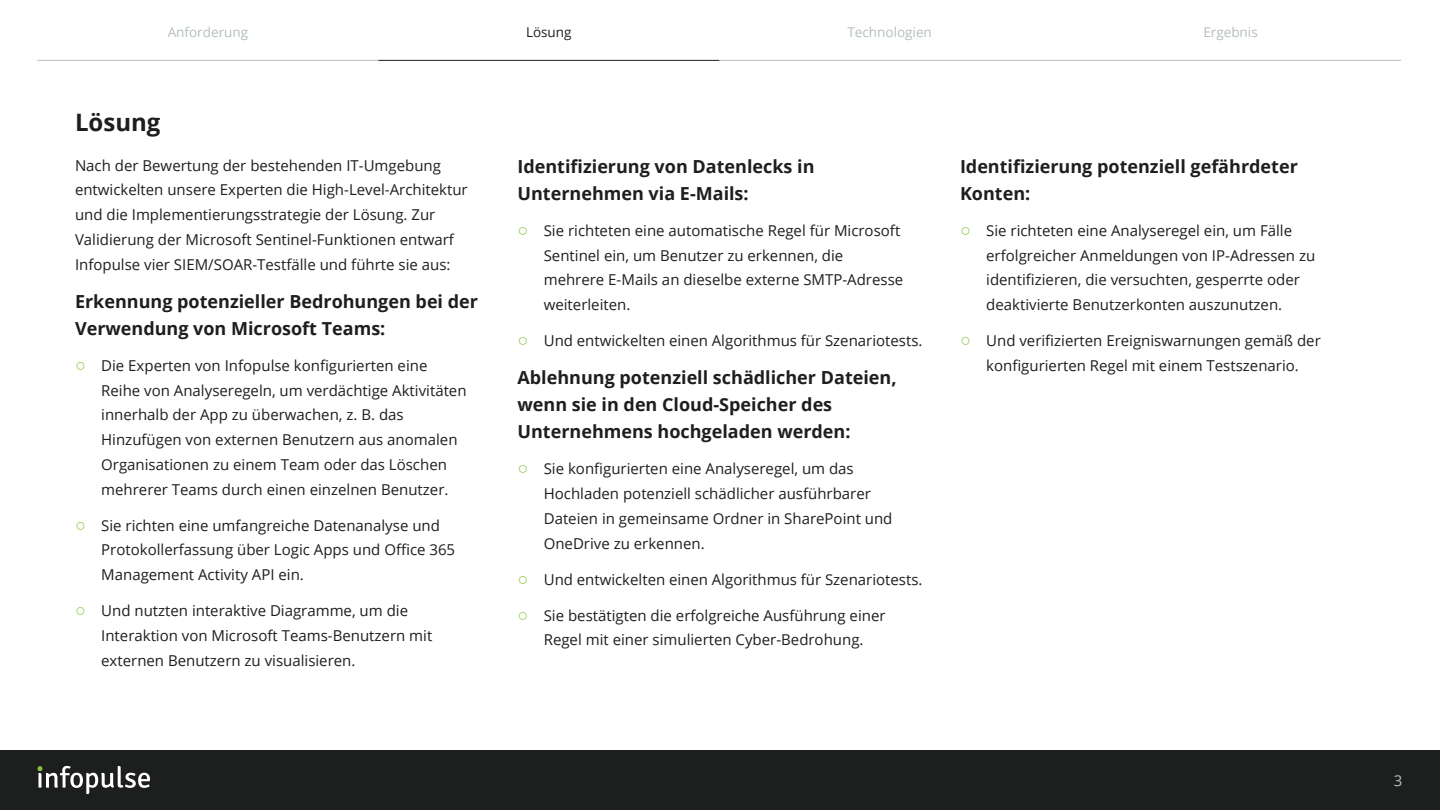
<style>
.page{position:relative;width:1440px;height:810px;background:#fff}
.page>*{position:absolute;margin:0;border:0;box-sizing:border-box;transform-origin:0 0}
.t1{font:700 24px "Open Sans";color:#1d1e1e}
.t2{font:700 18px/27px "Open Sans";color:#1d1e1e}
.t3{font:15px/24.8px "Open Sans";color:#1d1e1e}
.t4{font:15px "Open Sans";color:#b5bec0}
.t5{font:13.5px "Open Sans";color:#b5bec0}
.t6{font:13.5px "Open Sans";color:#1d1e1e}
.s1{font-family:"Arial";font-size:18px;color:#8bc53f}
</style>
<div class="page">
<div style="left:0;top:750px;width:1440px;height:60px;background:#1d1e1e"></div>
<svg style="left:37px;top:766px;width:113px;height:28px"></svg>
<hr style="left:38px;top:60px;width:340px;height:1px;background:#b5bec0">
<hr style="left:719px;top:60px;width:341px;height:1px;background:#b5bec0">
<hr style="left:378px;top:60px;width:341px;height:1px;background:#1d1e1e">
<hr style="left:1060px;top:60px;width:341px;height:1px;background:#b5bec0">
<p class="t5" style="left:168px;top:22px;width:82px">Anforderung</p>
<p class="t6" style="left:526px;top:22px;width:47px">Lösung</p>
<p class="t5" style="left:847px;top:22px;width:86px">Technologien</p>
<p class="t5" style="left:1203px;top:22px;width:56px">Ergebnis</p>
<h1 class="t1" style="left:75px;top:105px;width:87px">Lösung</h1>
<p class="t3" style="left:75px;top:152px;width:394px">Nach der Bewertung der bestehenden IT-Umgebung entwickelten unsere Experten die High-Level-Architektur und die Implementierungsstrategie der Lösung. Zur Validierung der Microsoft Sentinel-Funktionen entwarf Infopulse vier SIEM/SOAR-Testfälle und führte sie aus:</p>
<p class="t2" style="left:75px;top:287px;width:405px">Erkennung potenzieller Bedrohungen bei der<br>Verwendung von Microsoft Teams:</p>
<p class="t3" style="left:101px;top:353px;width:367px;text-indent:-26px"><span class="s1">○</span> Die Experten von Infopulse konfigurierten eine Reihe von Analyseregeln, um verdächtige Aktivitäten innerhalb der App zu überwachen, z. B. das Hinzufügen von externen Benutzern aus anomalen Organisationen zu einem Team oder das Löschen mehrerer Teams durch einen einzelnen Benutzer.</p>
<p class="t3" style="left:101px;top:512px;width:355px;text-indent:-26px"><span class="s1">○</span> Sie richten eine umfangreiche Datenanalyse und<br>Protokollerfassung über Logic Apps und Office 365<br>Management Activity API ein.</p>
<p class="t3" style="left:101px;top:598px;width:333px;text-indent:-26px"><span class="s1">○</span> Und nutzten interaktive Diagramme, um die<br>Interaktion von Microsoft Teams-Benutzern mit externen Benutzern zu visualisieren.</p>
<p class="t2" style="left:518px;top:152px;width:299px">Identifizierung von Datenlecks in<br>Unternehmen via E-Mails:</p>
<p class="t3" style="left:544px;top:218px;width:361px;text-indent:-26px"><span class="s1">○</span> Sie richteten eine automatische Regel für Microsoft Sentinel ein, um Benutzer zu erkennen, die mehrere E-Mails an dieselbe externe SMTP-Adresse weiterleiten.</p>
<p class="t3" style="left:518px;top:328px;width:407px"><span class="s1">○</span> Und entwickelten einen Algorithmus für Szenariotests.</p>
<p class="t2" style="left:518px;top:364px;width:381px">Ablehnung potenziell schädlicher Dateien, wenn sie in den Cloud-Speicher des<br>Unternehmens hochgeladen werden:</p>
<p class="t3" style="left:544px;top:456px;width:350px;text-indent:-26px"><span class="s1">○</span> Sie konfigurierten eine Analyseregel, um das Hochladen potenziell schädlicher ausführbarer Dateien in gemeinsame Ordner in SharePoint und OneDrive zu erkennen.</p>
<p class="t3" style="left:518px;top:566px;width:407px"><span class="s1">○</span> Und entwickelten einen Algorithmus für Szenariotests.</p>
<p class="t3" style="left:518px;top:602px;width:370px;text-align:center"><span class="s1">○</span> Sie bestätigten die erfolgreiche Ausführung einer<br>Regel mit einer simulierten Cyber-Bedrohung.</p>
<p class="t2" style="left:960px;top:152px;width:339px">Identifizierung potenziell gefährdeter<br>Konten:</p>
<p class="t3" style="left:986px;top:218px;width:331px;text-indent:-26px"><span class="s1">○</span> Sie richteten eine Analyseregel ein, um Fälle erfolgreicher Anmeldungen von IP-Adressen zu identifizieren, die versuchten, gesperrte oder deaktivierte Benutzerkonten auszunutzen.</p>
<p class="t3" style="left:960px;top:328px;width:362px;text-align:center"><span class="s1">○</span> Und verifizierten Ereigniswarnungen gemäß der konfigurierten Regel mit einem Testszenario.</p>
<p class="t4" style="left:1394px;top:770px;width:10px">3</p>
</div>
